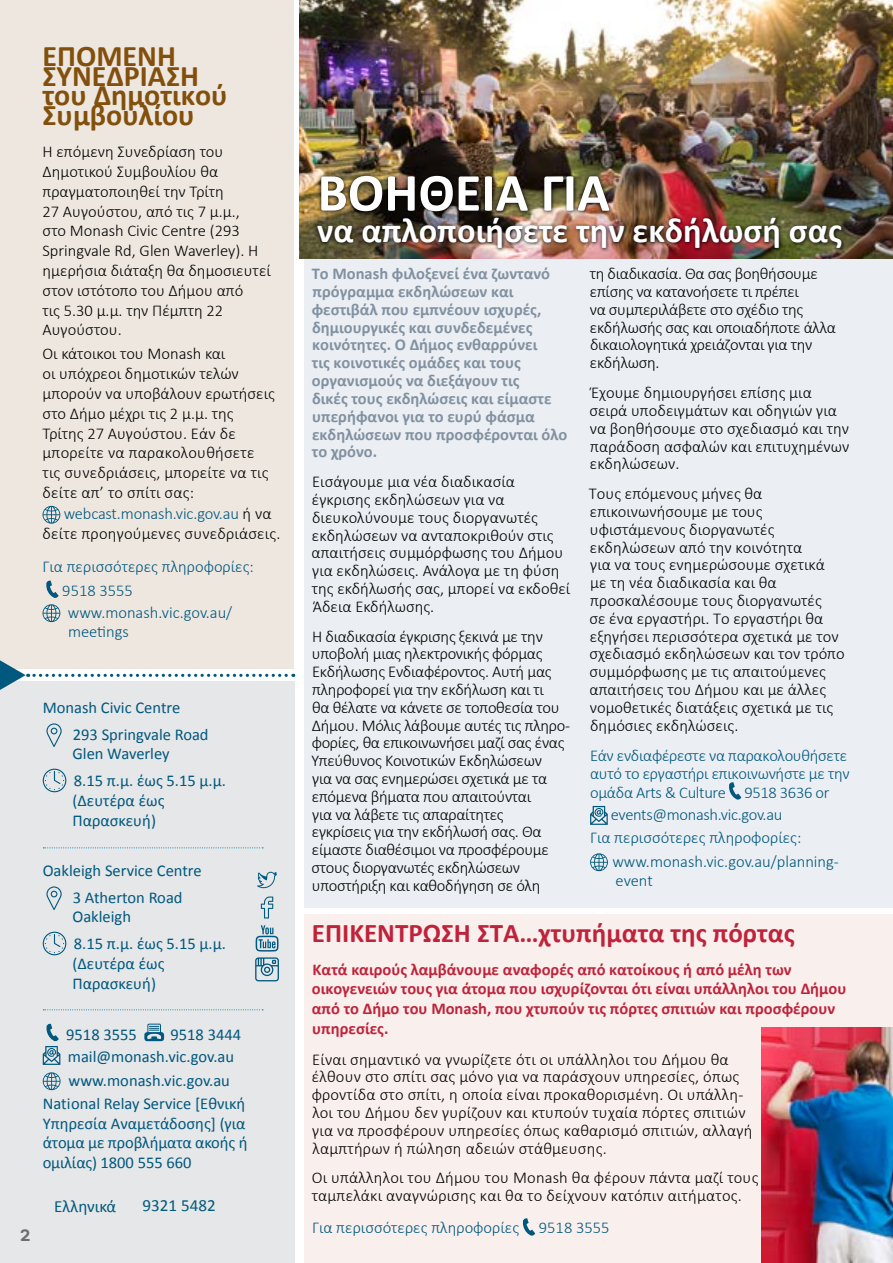
<style>
.page{position:relative;width:893px;height:1263px;background:#fff}
.page>*{position:absolute;margin:0;border:0;box-sizing:border-box;transform-origin:0 0}
.t1{font:700 54px "Calibri";color:#fff}
.t2{font:700 34.5px "Calibri";color:#fff}
.t3{font:700 30px "Calibri";color:#82500c}
.t4{font:700 27px "Calibri";color:#bf233b}
.t5{font:700 20.4px "Calibri";color:#005a7c}
.t6{font:17.1px "Calibri";color:#005a7c}
.More_Info{font:300 16.5px/17.9px "Calibri";color:#000}
.More_Info-2{font:300 16.5px/17.9px "Calibri";letter-spacing:-.02em;color:#000}
.t7{font:700 16.5px/17.9px "Calibri";color:#8191a1}
.hyperlink{font:300 16.5px/19.8px "Calibri";letter-spacing:-.01em;color:#00587e}
.t8{font:16.5px/19.5px "Calibri";color:#00587e}
.Para_1{font:300 16.5px "Calibri";letter-spacing:.01em;color:#000}
.t9{font:700 16.5px/19.8px "Calibri";color:#bf233b}
.t10{font:16.5px/19.6px "Calibri";color:#00587d}
.Para_1-2{font:300 16.5px "Calibri";letter-spacing:-.01em;color:#00587e}
.More_Info-3{font:300 16.5px "Calibri";color:#00587e}
.t11{font:700 16.5px "Filson Soft";color:#6d6e71}
.s1{color:#000}
</style>
<div class="page">
<div style="left:300px;top:128px;width:593px;height:780px;background:#ebeef2"></div>
<div style="left:300px;top:914px;width:593px;height:349px;background:#f9efec"></div>
<div style="left:0;top:681px;width:294px;height:582px;background:#e6e7e8"></div>
<div style="left:0;top:0;width:294px;height:669px;background:#eee7e0"></div>
<svg style="left:0;top:660px;width:294px;height:30px"></svg>
<svg style="left:43px;top:506px;width:17px;height:18px"></svg>
<svg style="left:43px;top:580px;width:17px;height:42px"></svg>
<svg style="left:255px;top:957px;width:24px;height:24px"></svg>
<svg style="left:256px;top:925px;width:22px;height:26px"></svg>
<svg style="left:257px;top:872px;width:20px;height:16px"></svg>
<svg style="left:261px;top:896px;width:12px;height:22px"></svg>
<div style="left:296px;top:0;width:8px;height:1263px;background:#fff"></div>
<img style="left:300px;top:0;width:593px;height:258px">
<img style="left:314px;top:174px;width:531px;height:78px">
<svg style="left:729px;top:782px;width:12px;height:18px"></svg>
<svg style="left:590px;top:806px;width:18px;height:19px"></svg>
<svg style="left:590px;top:853px;width:18px;height:18px"></svg>
<img style="left:761px;top:1027px;width:132px;height:236px">
<svg style="left:522px;top:1218px;width:13px;height:18px"></svg>
<svg style="left:46px;top:723px;width:16px;height:24px"></svg>
<svg style="left:43px;top:769px;width:23px;height:23px"></svg>
<svg style="left:43px;top:847px;width:220px;height:1px"></svg>
<svg style="left:46px;top:886px;width:16px;height:24px"></svg>
<svg style="left:43px;top:932px;width:23px;height:23px"></svg>
<svg style="left:43px;top:1009px;width:220px;height:1px"></svg>
<div style="left:147px;top:1024px;width:14px;height:9px;border:1px solid #00587e"></div>
<svg style="left:144px;top:1026px;width:20px;height:15px"></svg>
<svg style="left:43px;top:1023px;width:17px;height:42px"></svg>
<svg style="left:43px;top:1072px;width:18px;height:18px"></svg>
<h1 class="t3" style="left:43px;top:38px;width:135px">ΕΠΟΜΕΝΗ</h1>
<h1 class="t3" style="left:43px;top:57px;width:158px">ΣΥΝΕΔΡΙΑΣΗ</h1>
<h1 class="t3" style="left:43px;top:77px;width:187px">του Δημοτικού</h1>
<h1 class="t3" style="left:43px;top:96px;width:154px">Συμβουλίου</h1>
<p class="More_Info" style="left:43px;top:142px;width:230px;line-height:19.8px">Η επόμενη Συνεδρίαση του<br>Δημοτικού Συμβουλίου θα πραγματοποιηθεί την Τρίτη<br>27 Αυγούστου, από τις 7 μ.μ.,<br>στο Monash Civic Centre (293<br>Springvale Rd, Glen Waverley). Η ημερήσια διάταξη θα δημοσιευτεί στον ιστότοπο του Δήμου από<br>τις 5.30 μ.μ. την Πέμπτη 22<br>Αυγούστου.</p>
<p class="Para_1" style="left:43px;top:344px;width:184px">Οι κάτοικοι του Monash και</p>
<p class="Para_1" style="left:43px;top:363px;width:198px">οι υπόχρεοι δημοτικών τελών</p>
<p class="Para_1" style="left:43px;top:383px;width:234px">μπορούν να υποβάλουν ερωτήσεις</p>
<p class="Para_1" style="left:43px;top:403px;width:193px">στο Δήμο μέχρι τις 2 μ.μ. της</p>
<p class="Para_1" style="left:43px;top:423px;width:195px">Τρίτης 27 Αυγούστου. Εάν δε</p>
<p class="Para_1" style="left:43px;top:443px;width:214px">μπορείτε να παρακολουθήσετε</p>
<p class="Para_1" style="left:43px;top:462px;width:228px">τις συνεδριάσεις, μπορείτε να τις</p>
<p class="Para_1" style="left:43px;top:482px;width:153px">δείτε απ’ το σπίτι σας:</p>
<p class="Para_1-2" style="left:64px;top:503px;width:209px">webcast.monash.vic.gov.au <span class="s1">ή να</span></p>
<p class="Para_1" style="left:43px;top:523px;width:240px">δείτε προηγούμενες συνεδριάσεις.</p>
<p class="More_Info-3" style="left:43px;top:556px;width:213px">Για περισσότερες πληροφορίες:</p>
<p class="Para_1-2" style="left:62px;top:581px;width:72px">9518 3555</p>
<p class="hyperlink" style="left:68px;top:602px;width:166px">www.monash.vic.gov.au/ meetings</p>
<p class="t11" style="left:20px;top:1224px;width:12px">2</p>
<p class="t8" style="left:73px;top:693px;width:137px;line-height:27px;text-indent:-30px">Monash Civic Centre<br>293 Springvale Road</p>
<p class="t8" style="left:72px;top:744px;width:99px">Glen Waverley</p>
<p class="t10" style="left:72px;top:770px;width:155px">8.15 π.μ. έως 5.15 μ.μ. (Δευτέρα έως<br>Παρασκευή)</p>
<p class="t8" style="left:73px;top:856px;width:130px;line-height:26.8px;text-indent:-30px">Oakleigh Service Centre<br>3 Atherton Road</p>
<p class="t8" style="left:72px;top:907px;width:60px">Oakleigh</p>
<p class="t10" style="left:72px;top:933px;width:155px">8.15 π.μ. έως 5.15 μ.μ. (Δευτέρα έως<br>Παρασκευή)</p>
<p class="t8" style="left:66px;top:1024px;width:72px">9518 3555</p>
<p class="t8" style="left:68px;top:1023px;width:175px;line-height:22.2px;text-indent:103px">9518 3444 mail@monash.vic.gov.au</p>
<p class="t8" style="left:43px;top:1068px;width:204px;line-height:23.7px;text-indent:26px">www.monash.vic.gov.au<br>National Relay Service [Εθνική</p>
<p class="t8" style="left:43px;top:1113px;width:206px">Υπηρεσία Αναμετάδοσης] (για άτομα με προβλήματα ακοής ή ομιλίας) 1800 555 660</p>
<p class="t5" style="left:64px;top:1134px;width:135px">Language Assist</p>
<p class="t6" style="left:54px;top:1194px;width:64px">Ελληνικά</p>
<p class="t6" style="left:143px;top:1194px;width:75px">9321 5482</p>
<h1 class="t1" style="left:317px;top:159px;width:294px">ΒΟΗΘΕΙΑ ΓΙΑ</h1>
<h2 class="t2" style="left:317px;top:209px;width:526px">να απλοποιήσετε την εκδήλωσή σας</h2>
<p class="t7" style="left:312px;top:264px;width:257px">Το Monash φιλοξενεί ένα ζωντανό πρόγραμμα εκδηλώσεων και φεστιβάλ που εμπνέουν ισχυρές, δημιουργικές και συνδεδεμένες κοινότητες. Ο Δήμος ενθαρρύνει<br>τις κοινοτικές ομάδες και τους οργανισμούς να διεξάγουν τις<br>δικές τους εκδηλώσεις και είμαστε υπερήφανοι για το ευρύ φάσμα εκδηλώσεων που προσφέρονται όλο το χρόνο.</p>
<p class="More_Info" style="left:312px;top:472px;width:260px">Εισάγουμε μια νέα διαδικασία έγκρισης εκδηλώσεων για να διευκολύνουμε τους διοργανωτές εκδηλώσεων να ανταποκριθούν στις απαιτήσεις συμμόρφωσης του Δήμου για εκδηλώσεις. Ανάλογα με τη φύση της εκδήλωσής σας, μπορεί να εκδοθεί<br>Άδεια Εκδήλωσης.</p>
<p class="More_Info-2" style="left:311px;top:627px;width:260px">Η διαδικασία έγκρισης ξεκινά με την υποβολή μιας ηλεκτρονικής φόρμας Εκδήλωσης Ενδιαφέροντος. Αυτή μας πληροφορεί για την εκδήλωση και τι<br>θα θέλατε να κάνετε σε τοποθεσία του Δήμου. Μόλις λάβουμε αυτές τις πληρο&shy;φορίες, θα επικοινωνήσει μαζί σας ένας Υπεύθυνος Κοινοτικών Εκδηλώσεων<br>για να σας ενημερώσει σχετικά με τα επόμενα βήματα που απαιτούνται<br>για να λάβετε τις απαραίτητες<br>εγκρίσεις για την εκδήλωσή σας. Θα είμαστε διαθέσιμοι να προσφέρουμε στους διοργανωτές εκδηλώσεων υποστήριξη και καθοδήγηση σε όλη</p>
<p class="More_Info-2" style="left:590px;top:265px;width:248px">τη διαδικασία. Θα σας βοηθήσουμε επίσης να κατανοήσετε τι πρέπει<br>να συμπεριλάβετε στο σχέδιο της εκδήλωσής σας και οποιαδήποτε άλλα δικαιολογητικά χρειάζονται για την εκδήλωση.</p>
<p class="More_Info" style="left:589px;top:383px;width:261px">Έχουμε δημιουργήσει επίσης μια σειρά υποδειγμάτων και οδηγιών για να βοηθήσουμε στο σχεδιασμό και την παράδοση ασφαλών και επιτυχημένων εκδηλώσεων.</p>
<p class="More_Info" style="left:589px;top:484px;width:257px">Τους επόμενους μήνες θα επικοινωνήσουμε με τους υφιστάμενους διοργανωτές εκδηλώσεων από την κοινότητα<br>για να τους ενημερώσουμε σχετικά<br>με τη νέα διαδικασία και θα προσκαλέσουμε τους διοργανωτές<br>σε ένα εργαστήρι. Το εργαστήρι θα εξηγήσει περισσότερα σχετικά με τον σχεδιασμό εκδηλώσεων και τον τρόπο συμμόρφωσης με τις απαιτούμενες απαιτήσεις του Δήμου και με άλλες νομοθετικές διατάξεις σχετικά με τις δημόσιες εκδηλώσεις.</p>
<p class="hyperlink" style="left:590px;top:746px;width:261px;line-height:18px">Εάν ενδιαφέρεστε να παρακολουθήσετε αυτό το εργαστήρι επικοινωνήστε με την</p>
<p class="hyperlink" style="left:590px;top:783px;width:241px">ομάδα Arts &amp; Culture 9518 3636 or</p>
<p class="hyperlink" style="left:611px;top:805px;width:173px">events@monash.vic.gov.au</p>
<p class="hyperlink" style="left:590px;top:827px;width:213px">Για περισσότερες πληροφορίες:</p>
<p class="hyperlink" style="left:612px;top:851px;width:228px">www.monash.vic.gov.au/planning&shy;event</p>
<h3 class="t4" style="left:312px;top:916px;width:484px">ΕΠΙΚΕΝΤΡΩΣΗ ΣΤΑ…χτυπήματα της πόρτας</h3>
<p class="t9" style="left:312px;top:958px;width:536px">Κατά καιρούς λαμβάνουμε αναφορές από κατοίκους ή από μέλη των οικογενειών τους για άτομα που ισχυρίζονται ότι είναι υπάλληλοι του Δήμου από το Δήμο του Monash, που χτυπούν τις πόρτες σπιτιών και προσφέρουν υπηρεσίες.</p>
<p class="More_Info" style="left:312px;top:1050px;width:442px">Είναι σημαντικό να γνωρίζετε ότι οι υπάλληλοι του Δήμου θα έλθουν στο σπίτι σας μόνο για να παράσχουν υπηρεσίες, όπως φροντίδα στο σπίτι, η οποία είναι προκαθορισμένη. Οι υπάλλη&shy;λοι του Δήμου δεν γυρίζουν και κτυπούν τυχαία πόρτες σπιτιών για να προσφέρουν υπηρεσίες όπως καθαρισμό σπιτιών, αλλαγή λαμπτήρων ή πώληση αδειών στάθμευσης.</p>
<p class="More_Info" style="left:312px;top:1169px;width:448px">Οι υπάλληλοι του Δήμου του Monash θα φέρουν πάντα μαζί τους ταμπελάκι αναγνώρισης και θα το δείχνουν κατόπιν αιτήματος.</p>
<p class="hyperlink" style="left:312px;top:1217px;width:299px">Για περισσότερες πληροφορίες 9518 3555</p>
</div>
